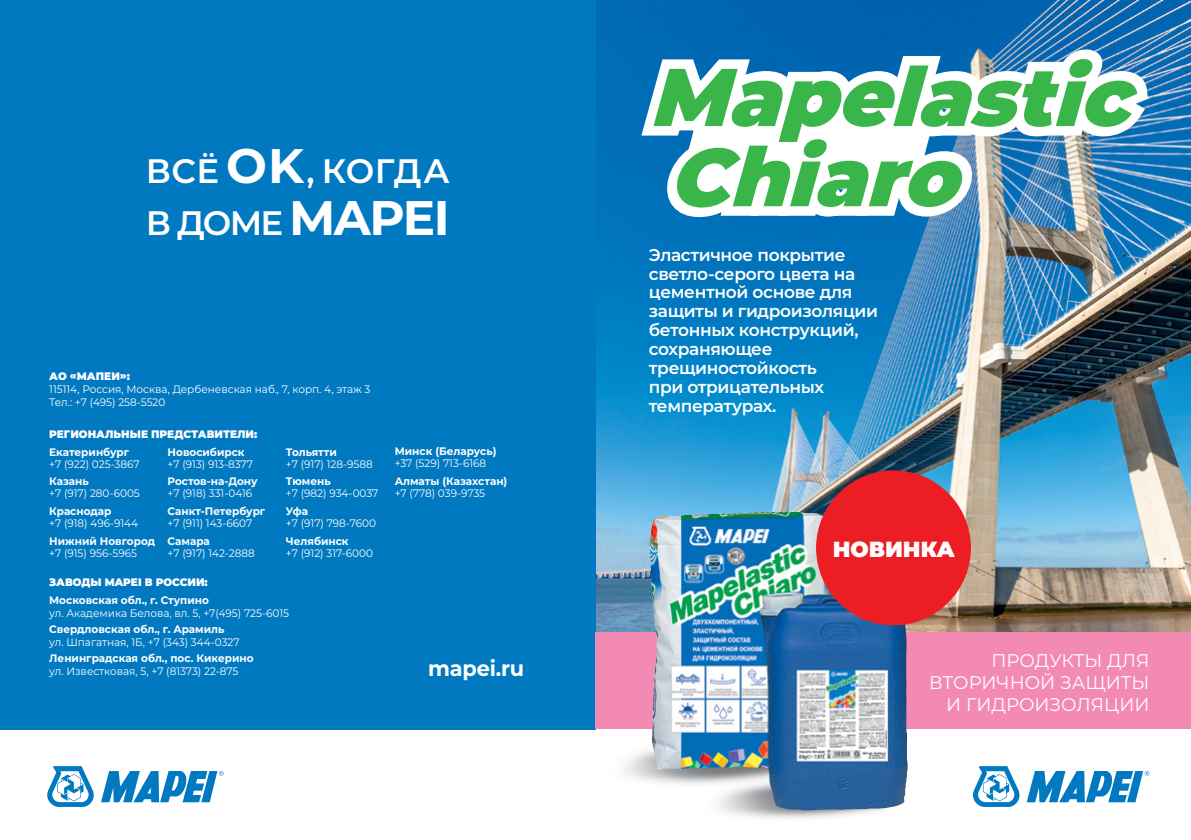
<style>
.page{position:relative;width:1191px;height:840px;background:#fff}
.page>*{position:absolute;margin:0;border:0;box-sizing:border-box;transform-origin:0 0}
.t1{font:italic 900 81.6px/80px "Montserrat";color:#39b54a}
.t2{font:600 33.8px/51.8px "Montserrat";color:#fff}
.t3{font:900 21.8px "Montserrat";color:#fff}
.t4{font:700 21.6px "Montserrat";letter-spacing:-.01em;color:#fff}
.t5{font:18.2px/22px "Montserrat";color:#fff;text-align:right}
.t6{font:600 17px/19px "Montserrat";letter-spacing:-.02em;color:#fff}
.t7{font:10.8px/13px "Montserrat";color:#fff}
.t8{font:700 10.8px "Montserrat";color:#fff}
.t9{font:900 10.8px "Montserrat";color:#fff}
.s1{font-weight:700;font-size:48.4px}
</style>
<div class="page">
<img style="left:596px;top:0;width:595px;height:632px">
<svg style="left:101px;top:770px;width:123px;height:31px"></svg>
<svg style="left:47px;top:766px;width:47px;height:40px"></svg>
<svg style="left:1027px;top:771px;width:122px;height:30px"></svg>
<svg style="left:973px;top:766px;width:46px;height:40px"></svg>
<div style="left:0;top:0;width:595px;height:728px;background:#0079c1"></div>
<svg style="left:595px;top:632px;width:596px;height:96px;background:#dc8ab3"></svg>
<img style="left:721px;top:750px;width:165px;height:69px">
<img style="left:595px;top:712px;width:54px;height:69px">
<img style="left:649px;top:511px;width:200px;height:299px">
<div style="left:816px;top:470px;width:155px;height:155px;background:#ed1d24;border-radius:50%"></div>
<svg style="left:629px;top:31px;width:540px;height:195px"></svg>
<h2 class="t2" style="left:146px;top:144px;width:305px">Всё <span class="s1">OK</span>, Когда в доме <span class="s1">MAPEI</span></h2>
<p class="t9" style="left:49px;top:368px;width:82px">АО «Мапеи»:</p>
<p class="t7" style="left:49px;top:382px;width:323px">115114, Россия, Москва, Дербеневская наб., 7, корп. 4, этаж 3<br>Тел.: +7 (495) 258-5520</p>
<p class="t9" style="left:49px;top:426px;width:31px">Региона</p>
<p class="t9" style="left:105px;top:426px;width:102px">льные представи</p>
<p class="t9" style="left:223px;top:426px;width:36px">тели:</p>
<p class="t8" style="left:49px;top:443px;width:81px">Екатеринбург</p>
<p class="t7" style="left:49px;top:457px;width:92px">+7 (922) 025-3867</p>
<p class="t8" style="left:49px;top:473px;width:41px">Казань</p>
<p class="t7" style="left:49px;top:486px;width:92px">+7 (917) 280-6005</p>
<p class="t8" style="left:49px;top:503px;width:64px">Краснодар</p>
<p class="t7" style="left:49px;top:516px;width:90px">+7 (918) 496-9144</p>
<p class="t8" style="left:49px;top:532px;width:107px">Нижний Новгород</p>
<p class="t7" style="left:49px;top:545px;width:89px">+7 (915) 956-5965</p>
<p class="t8" style="left:168px;top:443px;width:79px">Новосибирск</p>
<p class="t7" style="left:168px;top:456px;width:87px">+7 (913) 913-8377</p>
<p class="t8" style="left:168px;top:473px;width:91px">Ростов-на-Дону</p>
<p class="t7" style="left:168px;top:486px;width:86px">+7 (918) 331-0416</p>
<p class="t8" style="left:168px;top:503px;width:99px">Санкт-Петербург</p>
<p class="t7" style="left:168px;top:516px;width:86px">+7 (911) 143-6607</p>
<p class="t8" style="left:168px;top:532px;width:44px">Самара</p>
<p class="t7" style="left:168px;top:545px;width:89px">+7 (917) 142-2888</p>
<p class="t8" style="left:286px;top:443px;width:53px">Тольятти</p>
<p class="t7" style="left:286px;top:456px;width:88px">+7 (917) 128-9588</p>
<p class="t8" style="left:286px;top:473px;width:46px">Тюмень</p>
<p class="t7" style="left:286px;top:486px;width:94px">+7 (982) 934-0037</p>
<p class="t8" style="left:286px;top:503px;width:24px">Уфа</p>
<p class="t7" style="left:286px;top:516px;width:92px">+7 (917) 798-7600</p>
<p class="t8" style="left:286px;top:532px;width:64px">Челябинск</p>
<p class="t7" style="left:286px;top:545px;width:89px">+7 (912) 317-6000</p>
<p class="t9" style="left:49px;top:573px;width:17px">Заво</p>
<p class="t9" style="left:81px;top:573px;width:128px">ды MAPEI в России:</p>
<p class="t8" style="left:49px;top:592px;width:161px">Московская обл., г. Ступино</p>
<p class="t7" style="left:49px;top:605px;width:241px">ул. Академика Белова, вл. 5, +7(495) 725-6015</p>
<p class="t8" style="left:49px;top:621px;width:177px">Свердловская обл., г. Арамиль</p>
<p class="t7" style="left:49px;top:635px;width:192px">ул. Шпагатная, 1Б, +7 (343) 344-0327</p>
<p class="t8" style="left:49px;top:650px;width:206px">Ленинградская обл., пос. Кикерино</p>
<p class="t7" style="left:49px;top:664px;width:191px">ул. Известковая, 5, +7 (81373) 22-875</p>
<p class="t8" style="left:395px;top:443px;width:103px">Минск (Беларусь)</p>
<p class="t7" style="left:395px;top:456px;width:93px">+37 (529) 713-6168</p>
<p class="t8" style="left:395px;top:473px;width:114px">Алматы (Казахстан)</p>
<p class="t7" style="left:395px;top:486px;width:92px">+7 (778) 039-9735</p>
<h3 class="t4" style="left:428px;top:652px;width:98px">mapei.ru</h3>
<h1 class="t1" style="left:649px;top:52px;width:512px">Mapelastic<br>Chiaro</h1>
<h3 class="t6" style="left:649px;top:244px;width:231px">Эластичное покрытие светло-серого цвета на цементной основе для защиты и гидроизоляции бетонных конструкций, сохраняющее трещиностойкость<br>при отрицательных температурах.</h3>
<h3 class="t3" style="left:832px;top:532px;width:124px">НОВИНКА</h3>
<h3 class="t5" style="left:929px;top:648px;width:222px">ПРОДУКТЫ ДЛЯ<br>ВТОРИЧНОЙ ЗАЩИТЫ<br>И ГИДРОИЗОЛЯЦИИ</h3>
</div>
